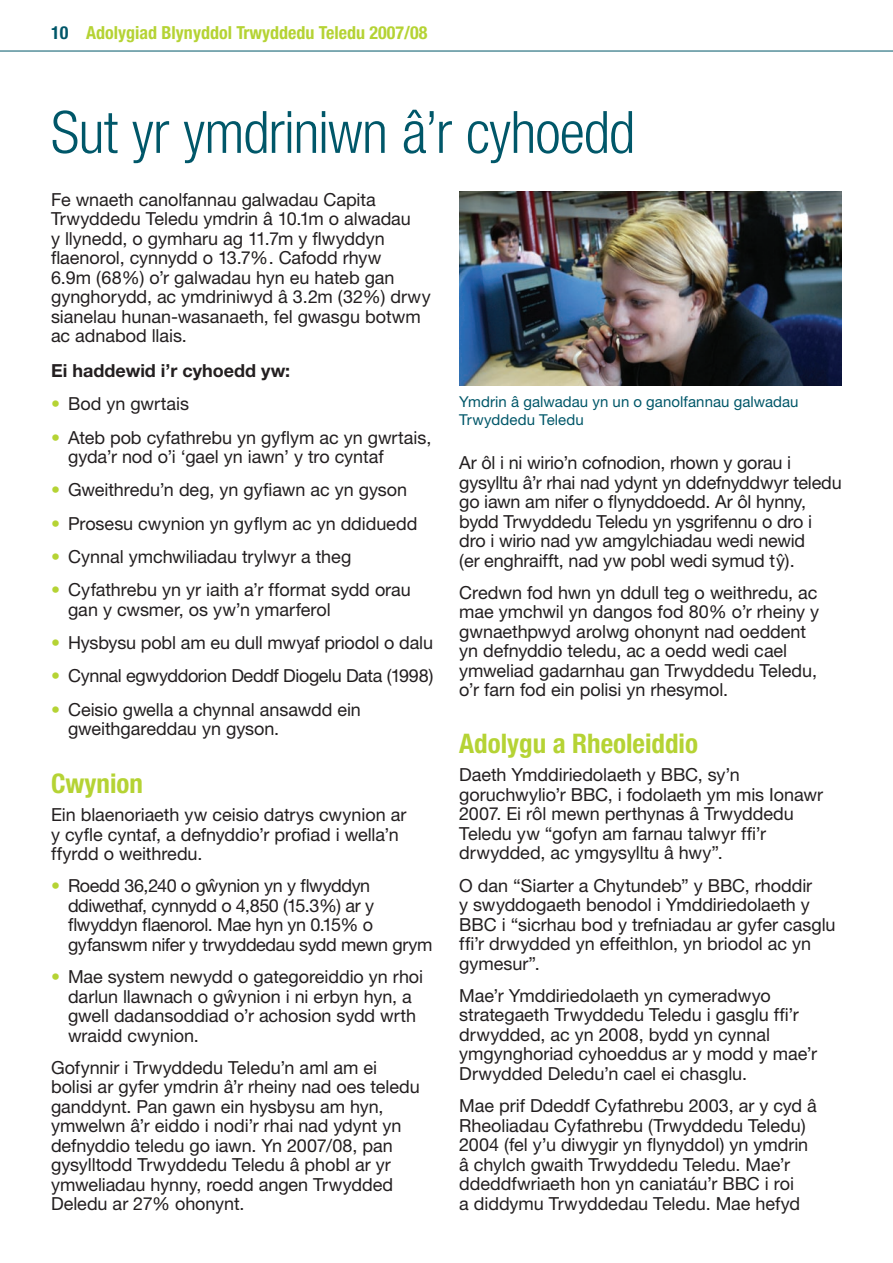
<style>
.page{position:relative;width:893px;height:1263px;background:#fff}
.page>*{position:absolute;margin:0;border:0;box-sizing:border-box;transform-origin:0 0}
.Main_Title{font:300 condensed 58.5px "Helvetica Neue";letter-spacing:-.01em;color:#005769}
.SUB{font:700 condensed 27px "Helvetica Neue";color:#b5d334}
.BODY{font:18px/19.5px "Helvetica Neue";letter-spacing:-.005em;color:#231f20}
.BULLET{font:18px/19.5px "Helvetica Neue";letter-spacing:-.005em;color:#231f20}
.BULLET-2{font:18px/19.5px "Helvetica Neue";letter-spacing:-.025em;color:#231f20}
.t1{font:700 condensed 18px "Helvetica Neue";color:#b5d334}
.SUB_SUB{font:700 18px "Helvetica Neue";color:#231f20}
.BODY-2{font:15px/18px "Helvetica Neue";letter-spacing:.005em;color:#005769}
.s1{color:#005769}
.s2{color:#b5d334}
</style>
<div class="page">
<hr style="left:0;top:51px;width:893px;height:1px;background:#005769">
<img style="left:459px;top:191px;width:383px;height:195px">
<p class="t1" style="left:51px;top:22px;width:378px"><span class="s1">10</span> Adolygiad Blynyddol Trwyddedu Teledu 2007/08</p>
<p class="Main_Title" style="left:51px;top:99px;width:586px">Sut yr ymdriniwn â’r cyhoedd</p>
<p class="BODY" style="left:51px;top:189px;width:381px">Fe wnaeth canolfannau galwadau Capita Trwyddedu Teledu ymdrin â 10.1m o alwadau<br>y llynedd, o gymharu ag 11.7m y flwyddyn flaenorol, cynnydd o 13.7%. Cafodd rhyw<br>6.9m (68%) o’r galwadau hyn eu hateb gan gynghorydd, ac ymdriniwyd â 3.2m (32%) drwy sianelau hunan-wasanaeth, fel gwasgu botwm ac adnabod llais.</p>
<p class="SUB_SUB" style="left:51px;top:359px;width:241px">Ei haddewid i’r cyhoedd yw:</p>
<p class="BULLET" style="left:51px;top:394px;width:139px"><span class="s2">•</span> Bod yn gwrtais</p>
<p class="BULLET" style="left:68px;top:427px;width:365px;text-indent:-17px"><span class="s2">•</span> Ateb pob cyfathrebu yn gyflym ac yn gwrtais, gyda’r nod o’i ‘gael yn iawn’ y tro cyntaf</p>
<p class="BULLET" style="left:51px;top:480px;width:358px"><span class="s2">•</span> Gweithredu’n deg, yn gyfiawn ac yn gyson</p>
<p class="BULLET" style="left:51px;top:513px;width:368px"><span class="s2">•</span> Prosesu cwynion yn gyflym ac yn ddiduedd</p>
<p class="BULLET" style="left:51px;top:547px;width:302px"><span class="s2">•</span> Cynnal ymchwiliadau trylwyr a theg</p>
<p class="BULLET" style="left:68px;top:580px;width:344px;text-indent:-17px"><span class="s2">•</span> Cyfathrebu yn yr iaith a’r fformat sydd orau gan y cwsmer, os yw’n ymarferol</p>
<p class="BULLET" style="left:51px;top:633px;width:384px"><span class="s2">•</span> Hysbysu pobl am eu dull mwyaf priodol o dalu</p>
<p class="BULLET" style="left:51px;top:666px;width:384px"><span class="s2">•</span> Cynnal egwyddorion Deddf Diogelu Data (1998)</p>
<p class="BULLET" style="left:68px;top:699px;width:294px;text-indent:-17px"><span class="s2">•</span> Ceisio gwella a chynnal ansawdd ein gweithgareddau yn gyson.</p>
<p class="SUB" style="left:51px;top:767px;width:93px">Cwynion</p>
<p class="BODY" style="left:51px;top:805px;width:357px">Ein blaenoriaeth yw ceisio datrys cwynion ar y cyfle cyntaf, a defnyddio’r profiad i wella’n ffyrdd o weithredu.</p>
<p class="BULLET-2" style="left:68px;top:876px;width:366px;text-indent:-17px"><span class="s2">•</span> Roedd 36,240 o g ˆwynion yn y flwyddyn ddiwethaf, cynnydd o 4,850 (15.3%) ar y flwyddyn flaenorol. Mae hyn yn 0.15% o gyfanswm nifer y trwyddedau sydd mewn grym</p>
<p class="BULLET" style="left:68px;top:967px;width:357px;text-indent:-17px"><span class="s2">•</span> Mae system newydd o gategoreiddio yn rhoi darlun llawnach o g ˆwynion i ni erbyn hyn, a gwell dadansoddiad o’r achosion sydd wrth wraidd cwynion.</p>
<p class="BODY" style="left:51px;top:1057px;width:370px">Gofynnir i Trwyddedu Teledu’n aml am ei bolisi ar gyfer ymdrin â’r rheiny nad oes teledu ganddynt. Pan gawn ein hysbysu am hyn, ymwelwn â’r eiddo i nodi’r rhai nad ydynt yn defnyddio teledu go iawn. Yn 2007/08, pan gysylltodd Trwyddedu Teledu â phobl ar yr ymweliadau hynny, roedd angen Trwydded Deledu ar 27% ohonynt.</p>
<p class="BODY-2" style="left:459px;top:393px;width:341px">Ymdrin â galwadau yn un o ganolfannau galwadau<br>Trwyddedu Teledu</p>
<p class="BODY" style="left:459px;top:453px;width:384px">Ar ôl i ni wirio’n cofnodion, rhown y gorau i gysylltu â’r rhai nad ydynt yn ddefnyddwyr teledu go iawn am nifer o flynyddoedd. Ar ôl hynny, bydd Trwyddedu Teledu yn ysgrifennu o dro i dro i wirio nad yw amgylchiadau wedi newid<br>(er enghraifft, nad yw pobl wedi symud t ˆy).</p>
<p class="BODY" style="left:459px;top:582px;width:361px">Credwn fod hwn yn ddull teg o weithredu, ac mae ymchwil yn dangos fod 80% o’r rheiny y gwnaethpwyd arolwg ohonynt nad oeddent yn defnyddio teledu, ac a oedd wedi cael ymweliad gadarnhau gan Trwyddedu Teledu, o’r farn fod ein polisi yn rhesymol.</p>
<p class="SUB" style="left:459px;top:727px;width:240px">Adolygu a Rheoleiddio</p>
<p class="BODY" style="left:459px;top:765px;width:365px">Daeth Ymddiriedolaeth y BBC, sy’n goruchwylio’r BBC, i fodolaeth ym mis Ionawr 2007. Ei rôl mewn perthynas â Trwyddedu Teledu yw “gofyn am farnau talwyr ffi’r drwydded, ac ymgysylltu â hwy”.</p>
<p class="BODY" style="left:459px;top:875px;width:378px">O dan “Siarter a Chytundeb” y BBC, rhoddir<br>y swyddogaeth benodol i Ymddiriedolaeth y BBC i “sicrhau bod y trefniadau ar gyfer casglu ffi’r drwydded yn effeithlon, yn briodol ac yn gymesur”.</p>
<p class="BODY" style="left:459px;top:985px;width:359px">Mae’r Ymddiriedolaeth yn cymeradwyo strategaeth Trwyddedu Teledu i gasglu ffi’r drwydded, ac yn 2008, bydd yn cynnal ymgynghoriad cyhoeddus ar y modd y mae’r Drwydded Deledu’n cael ei chasglu.</p>
<p class="BODY" style="left:459px;top:1096px;width:359px">Mae prif Ddeddf Cyfathrebu 2003, ar y cyd â Rheoliadau Cyfathrebu (Trwyddedu Teledu)<br>2004 (fel y’u diwygir yn flynyddol) yn ymdrin â chylch gwaith Trwyddedu Teledu. Mae’r ddeddfwriaeth hon yn caniatáu’r BBC i roi<br>a diddymu Trwyddedau Teledu. Mae hefyd</p>
</div>
